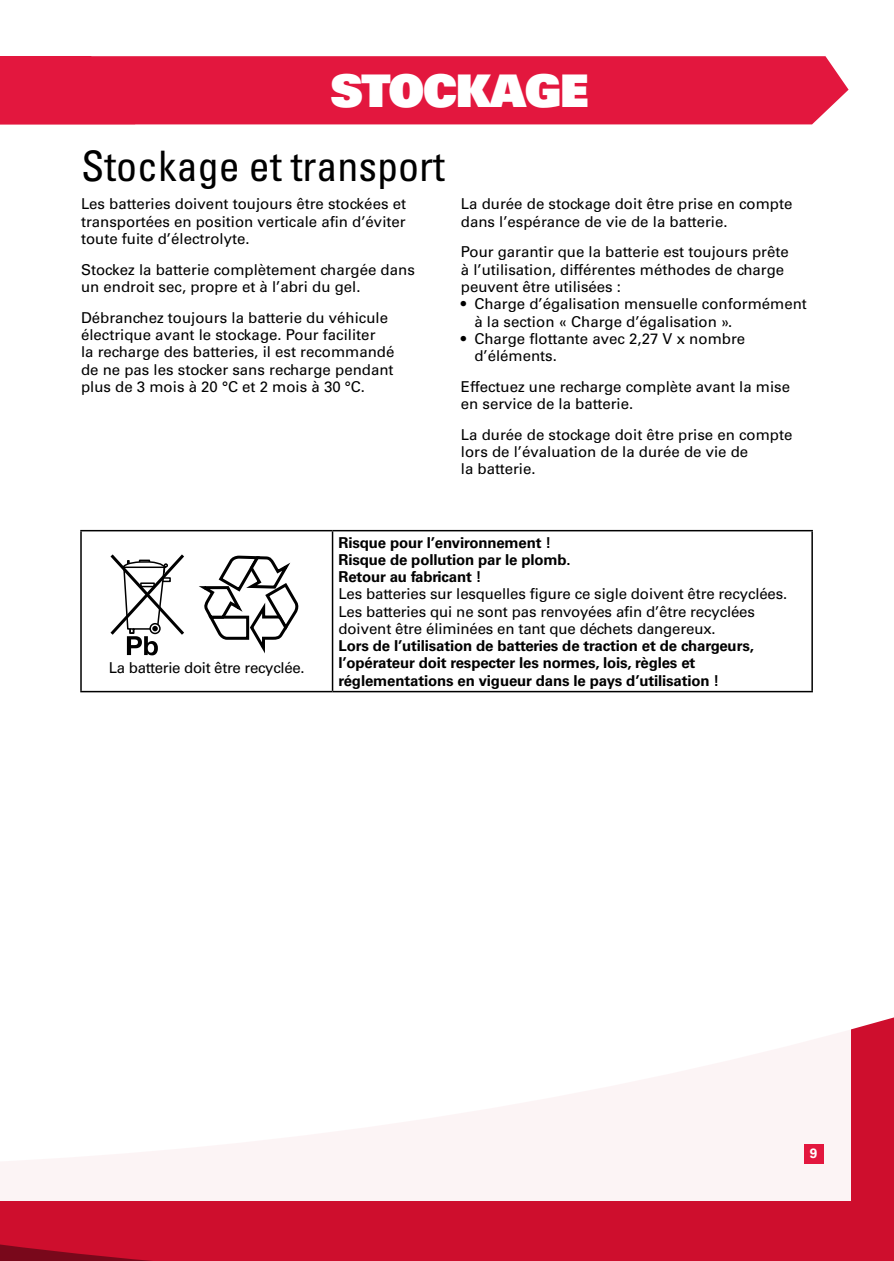
<style>
.page{position:relative;width:894px;height:1261px;background:#fff}
.page>*{position:absolute;margin:0;border:0;box-sizing:border-box;transform-origin:0 0}
.t1{font:45px "Univers LT Std X Black";letter-spacing:-.03em;color:#fff}
.t2{font:condensed 42px "Univers LT Std";color:#000}
.t3{font:15px/17.2px "Univers LT Std";color:#000}
.t4{font:700 15px/17.2px "Univers LT Std";letter-spacing:-.01em;color:#000}
.t5{font:15px "Univers LT Std";letter-spacing:-.02em;color:#000}
.t6{font:700 13.5px "Univers LT Std";color:#fff}
</style>
<div class="page">
<div style="left:0;top:1017px;width:893px;height:243px;background:#ce0e2d"></div>
<div style="left:0;top:911px;width:850px;height:289px;background:#fff"></div>
<div style="left:803px;top:1143px;width:20px;height:20px;background:#e3173e"></div>
<div style="left:135px;top:56px;width:713px;height:68px;background:#e3173e"></div>
<div style="left:0;top:56px;width:135px;height:68px;background:#e3173e"></div>
<hr style="left:80px;top:530px;width:252px;height:1px;background:#000">
<hr style="left:80px;top:531px;width:2px;height:160px;background:#000">
<hr style="left:332px;top:530px;width:480px;height:1px;background:#000">
<hr style="left:331px;top:531px;width:2px;height:160px;background:#000">
<hr style="left:811px;top:531px;width:1px;height:160px;background:#000">
<hr style="left:80px;top:691px;width:252px;height:1px;background:#000">
<hr style="left:332px;top:691px;width:480px;height:1px;background:#000">
<svg style="left:110px;top:554px;width:74px;height:101px"></svg>
<svg style="left:199px;top:555px;width:100px;height:99px"></svg>
<h1 class="t1" style="left:330px;top:61px;width:259px">STOCKAGE</h1>
<h2 class="t2" style="left:81px;top:140px;width:365px">Stockage et transport</h2>
<p class="t3" style="left:81px;top:195px;width:326px;text-align:justify">Les batteries doivent toujours être stockées et transportées en position verticale afin d’éviter toute fuite d’électrolyte.</p>
<p class="t3" style="left:81px;top:261px;width:335px">Stockez la batterie complètement chargée dans un endroit sec, propre et à l’abri du gel.</p>
<p class="t3" style="left:81px;top:309px;width:315px">Débranchez toujours la batterie du véhicule électrique avant le stockage. Pour faciliter<br>la recharge des batteries, il est recommandé de ne pas les stocker sans recharge pendant plus de 3 mois à 20 °C et 2 mois à 30 °C.</p>
<p class="t3" style="left:460px;top:195px;width:333px">La durée de stockage doit être prise en compte dans l’espérance de vie de la batterie.</p>
<p class="t3" style="left:460px;top:243px;width:329px">Pour garantir que la batterie est toujours prête à l’utilisation, différentes méthodes de charge peuvent être utilisées :</p>
<p class="t3" style="left:474px;top:295px;width:334px;text-indent:-14px">• Charge d’égalisation mensuelle conformément à la section « Charge d’égalisation ».</p>
<p class="t3" style="left:474px;top:330px;width:272px;text-indent:-14px">• Charge flottante avec 2,27 V x nombre d’éléments.</p>
<p class="t3" style="left:460px;top:378px;width:330px">Effectuez une recharge complète avant la mise en service de la batterie.</p>
<p class="t3" style="left:460px;top:426px;width:333px">La durée de stockage doit être prise en compte lors de l’évaluation de la durée de vie de<br>la batterie.</p>
<p class="t5" style="left:109px;top:658px;width:197px">La batterie doit être recyclée.</p>
<p class="t4" style="left:338px;top:533px;width:233px">Risque pour l’environnement !<br>Risque de pollution par le plomb.<br>Retour au fabricant !</p>
<p class="t3" style="left:338px;top:585px;width:450px">Les batteries sur lesquelles figure ce sigle doivent être recyclées.<br>Les batteries qui ne sont pas renvoyées afin d’être recyclées doivent être éliminées en tant que déchets dangereux.</p>
<p class="t4" style="left:338px;top:637px;width:416px">Lors de l’utilisation de batteries de traction et de chargeurs, l’opérateur doit respecter les normes, lois, règles et réglementations en vigueur dans le pays d’utilisation !</p>
<p class="t6" style="left:809px;top:1145px;width:9px">9</p>
</div>
